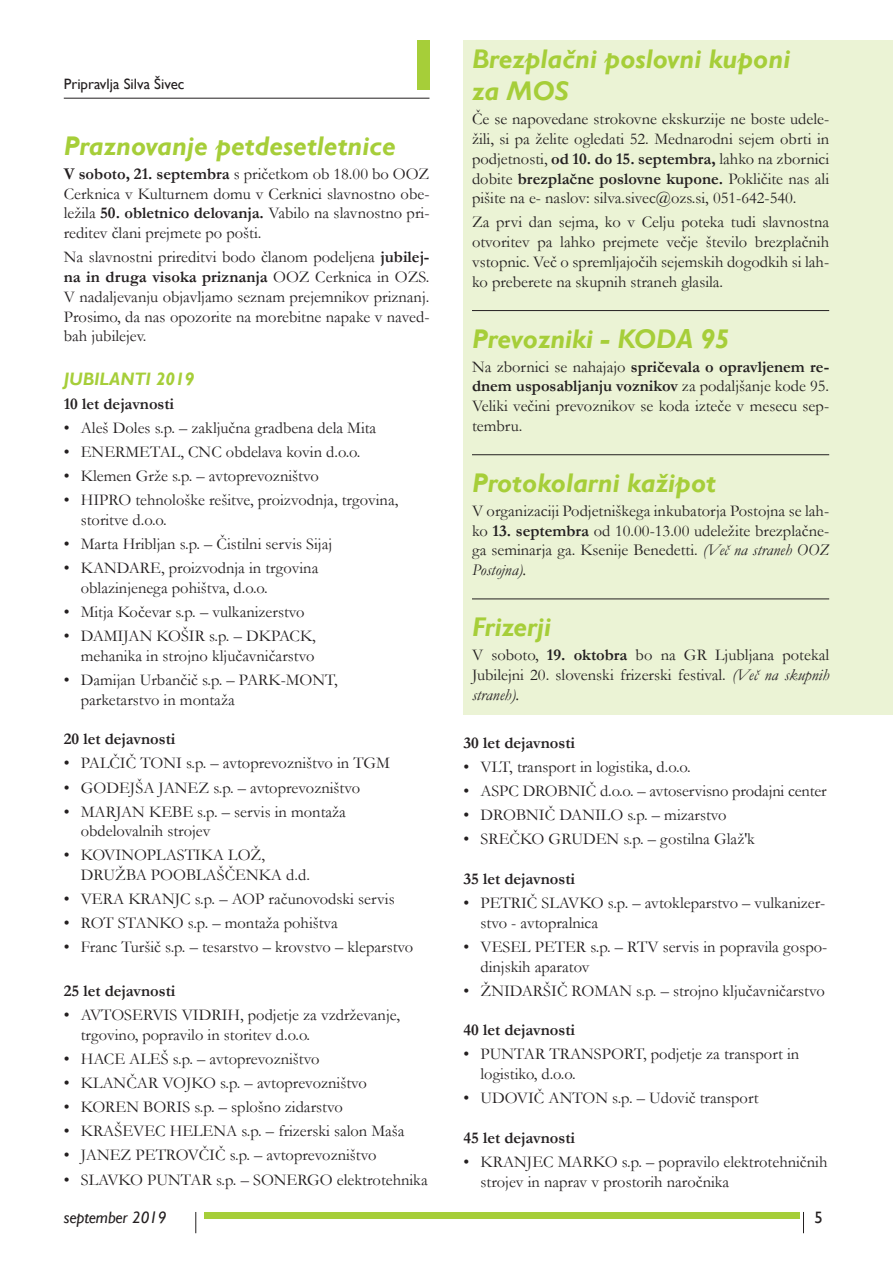
<style>
.page{position:relative;width:893px;height:1263px;background:#fff}
.page>*{position:absolute;margin:0;border:0;box-sizing:border-box;transform-origin:0 0}
.t1{font:italic 700 27px/32.4px "Gill Sans";color:#a6ce39}
.t2{font:italic 700 18px "Gill Sans";color:#a6ce39}
.t3{font:16.5px/19.8px "Garamond";color:#231f20}
.t4{font:700 16.5px "Garamond";color:#231f20}
.t5{font:italic 16.5px "Gill Sans";letter-spacing:-.01em;color:#231f20}
.t6{font:16.5px "Gill Sans";color:#231f20}
.t7{font:15px "Gill Sans";color:#231f20}
.s1{font-weight:700}
.s2{font-style:italic}
</style>
<div class="page">
<div style="left:463px;top:41px;width:430px;height:674px;background:#ebf3d5"></div>
<svg style="left:803px;top:1212px;width:1px;height:21px"></svg>
<div style="left:204px;top:1212px;width:595px;height:6px;background:#a6ce39"></div>
<svg style="left:196px;top:1212px;width:1px;height:21px"></svg>
<hr style="left:64px;top:98px;width:365px;height:1px;background:#231f20">
<div style="left:417px;top:40px;width:12px;height:49px;background:#a6ce39"></div>
<hr style="left:472px;top:310px;width:357px;height:1px;background:#231f20">
<hr style="left:472px;top:454px;width:357px;height:1px;background:#231f20">
<hr style="left:472px;top:598px;width:357px;height:1px;background:#231f20">
<p class="t7" style="left:64px;top:76px;width:122px">Pripravlja Silva Šivec</p>
<h1 class="t1" style="left:64px;top:130px;width:334px">Praznovanje petdesetletnice</h1>
<p class="t3" style="left:64px;top:163px;width:367px;text-align:justify"><span class="s1">V soboto, 21. septembra</span> s pričetkom ob 18.00 bo OOZ Cerknica v Kulturnem domu v Cerknici slavnostno obe&shy;ležila <span class="s1">50. obletnico delovanja.</span> Vabilo na slavnostno pri&shy;reditev člani prejmete po pošti.</p>
<p class="t3" style="left:64px;top:247px;width:367px;text-align:justify">Na slavnostni prireditvi bodo članom podeljena <span class="s1">jubilej&shy;na in druga visoka priznanja</span> OOZ Cerknica in OZS.<br>V nadaljevanju objavljamo seznam prejemnikov priznanj.<br>Prosimo, da nas opozorite na morebitne napake v naved&shy;bah jubilejev.</p>
<p class="t2" style="left:64px;top:368px;width:132px">JUBILANTI 2019</p>
<p class="t4" style="left:64px;top:393px;width:112px">10 let dejavnosti</p>
<p class="t3" style="left:64px;top:418px;width:314px">• Aleš Doles s.p. – zaključna gradbena dela Mita</p>
<p class="t3" style="left:64px;top:442px;width:298px">• ENERMETAL, CNC obdelava kovin d.o.o.</p>
<p class="t3" style="left:64px;top:466px;width:257px">• Klemen Grže s.p. – avtoprevozništvo</p>
<p class="t3" style="left:81px;top:490px;width:319px;text-indent:-17px">• HIPRO tehnološke rešitve, proizvodnja, trgovina, storitve d.o.o.</p>
<p class="t3" style="left:64px;top:534px;width:270px">• Marta Hribljan s.p. – Čistilni servis Sijaj</p>
<p class="t3" style="left:81px;top:558px;width:239px;text-indent:-17px">• KANDARE, proizvodnja in trgovina oblazinjenega pohištva, d.o.o.</p>
<p class="t3" style="left:64px;top:601px;width:242px">• Mitja Kočevar s.p. – vulkanizerstvo</p>
<p class="t3" style="left:64px;top:626px;width:254px;text-align:right">• DAMIJAN KOŠIR s.p. – DKPACK, mehanika in strojno ključavničarstvo</p>
<p class="t3" style="left:81px;top:669px;width:259px;text-indent:-17px">• Damijan Urbančič s.p. – PARK-MONT, parketarstvo in montaža</p>
<p class="t4" style="left:64px;top:728px;width:113px">20 let dejavnosti</p>
<p class="t3" style="left:64px;top:753px;width:328px">• PALČIČ TONI s.p. – avtoprevozništvo in TGM</p>
<p class="t3" style="left:64px;top:777px;width:298px">• GODEJŠA JANEZ s.p. – avtoprevozništvo</p>
<p class="t3" style="left:81px;top:801px;width:267px;text-indent:-17px">• MARJAN KEBE s.p. – servis in montaža obdelovalnih strojev</p>
<p class="t3" style="left:81px;top:845px;width:231px;text-indent:-17px">• KOVINOPLASTIKA LOŽ,<br>DRUŽBA POOBLAŠČENKA d.d.</p>
<p class="t3" style="left:64px;top:889px;width:332px">• VERA KRANJC s.p. – AOP računovodski servis</p>
<p class="t3" style="left:64px;top:913px;width:275px">• ROT STANKO s.p. – montaža pohištva</p>
<p class="t3" style="left:64px;top:937px;width:351px">• Franc Turšič s.p. – tesarstvo – krovstvo – kleparstvo</p>
<p class="t4" style="left:64px;top:980px;width:113px">25 let dejavnosti</p>
<p class="t3" style="left:81px;top:1005px;width:321px;text-indent:-17px">• AVTOSERVIS VIDRIH, podjetje za vzdrževanje, trgovino, popravilo in storitev d.o.o.</p>
<p class="t3" style="left:64px;top:1049px;width:257px">• HACE ALEŠ s.p. – avtoprevozništvo</p>
<p class="t3" style="left:64px;top:1073px;width:305px">• KLANČAR VOJKO s.p. – avtoprevozništvo</p>
<p class="t3" style="left:64px;top:1097px;width:281px">• KOREN BORIS s.p. – splošno zidarstvo</p>
<p class="t3" style="left:64px;top:1121px;width:342px">• KRAŠEVEC HELENA s.p. – frizerski salon Maša</p>
<p class="t3" style="left:64px;top:1145px;width:314px">• JANEZ PETROVČIČ s.p. – avtoprevozništvo</p>
<p class="t3" style="left:64px;top:1169px;width:365px">• SLAVKO PUNTAR s.p. – SONERGO elektrotehnika</p>
<h1 class="t1" style="left:472px;top:43px;width:320px">Brezplačni poslovni kuponi za MOS</h1>
<p class="t3" style="left:472px;top:109px;width:359px;text-align:justify">Če se napovedane strokovne ekskurzije ne boste udele&shy;žili, si pa želite ogledati 52. Mednarodni sejem obrti in podjetnosti, <span class="s1">od 10. do 15. septembra,</span> lahko na zbornici dobite <span class="s1">brezplačne poslovne kupone.</span> Pokličite nas ali pišite na e- naslov: silva.sivec@ozs.si, 051-642-540.</p>
<p class="t3" style="left:472px;top:212px;width:359px;text-align:justify">Za prvi dan sejma, ko v Celju poteka tudi slavnostna otvoritev pa lahko prejmete večje število brezplačnih vstopnic. Več o spremljajočih sejemskih dogodkih si lah&shy;ko preberete na skupnih straneh glasila.</p>
<h1 class="t1" style="left:472px;top:323px;width:259px">Prevozniki - KODA 95</h1>
<p class="t3" style="left:472px;top:356px;width:359px;text-align:justify">Na zbornici se nahajajo <span class="s1">spričevala o opravljenem re&shy;dnem usposabljanju voznikov</span> za podaljšanje kode 95.<br>Veliki večini prevoznikov se koda izteče v mesecu sep&shy;tembru.</p>
<h1 class="t1" style="left:472px;top:467px;width:246px">Protokolarni kažipot</h1>
<p class="t3" style="left:472px;top:500px;width:359px;text-align:justify">V organizaciji Podjetniškega inkubatorja Postojna se lah&shy;ko <span class="s1">13. septembra</span> od 10.00-13.00 udeležite brezplačne&shy;ga seminarja ga. Ksenije Benedetti. <span class="s2">(Več na straneh OOZ Postojna).</span></p>
<h1 class="t1" style="left:472px;top:611px;width:81px">Frizerji</h1>
<p class="t3" style="left:472px;top:644px;width:359px;text-align:justify">V soboto, <span class="s1">19. oktobra</span> bo na GR Ljubljana potekal Jubilejni 20. slovenski frizerski festival. <span class="s2">(Več na skupnih straneh).</span></p>
<p class="t4" style="left:463px;top:731px;width:113px">30 let dejavnosti</p>
<p class="t3" style="left:463px;top:756px;width:229px">• VLT, transport in logistika, d.o.o.</p>
<p class="t3" style="left:463px;top:781px;width:365px">• ASPC DROBNIČ d.o.o. – avtoservisno prodajni center</p>
<p class="t3" style="left:463px;top:805px;width:265px">• DROBNIČ DANILO s.p. – mizarstvo</p>
<p class="t3" style="left:463px;top:829px;width:293px">• SREČKO GRUDEN s.p. – gostilna Glaž'k</p>
<p class="t4" style="left:463px;top:867px;width:113px">35 let dejavnosti</p>
<p class="t3" style="left:480px;top:892px;width:346px;text-indent:-17px">• PETRIČ SLAVKO s.p. – avtokleparstvo – vulkanizer&shy;stvo - avtopralnica</p>
<p class="t3" style="left:480px;top:936px;width:348px;text-indent:-17px">• VESEL PETER s.p. – RTV servis in popravila gospo&shy;dinjskih aparatov</p>
<p class="t3" style="left:463px;top:980px;width:363px">• ŽNIDARŠIČ ROMAN s.p. – strojno ključavničarstvo</p>
<p class="t4" style="left:463px;top:1019px;width:113px">40 let dejavnosti</p>
<p class="t3" style="left:480px;top:1044px;width:320px;text-indent:-17px">• PUNTAR TRANSPORT, podjetje za transport in logistiko, d.o.o.</p>
<p class="t3" style="left:463px;top:1088px;width:297px">• UDOVIČ ANTON s.p. – Udovič transport</p>
<p class="t4" style="left:463px;top:1126px;width:113px">45 let dejavnosti</p>
<p class="t3" style="left:480px;top:1151px;width:348px;text-indent:-17px">• KRANJEC MARKO s.p. – popravilo elektrotehničnih strojev in naprav v prostorih naročnika</p>
<p class="t5" style="left:64px;top:1208px;width:104px">september 2019</p>
<p class="t6" style="left:814px;top:1208px;width:10px">5</p>
</div>
